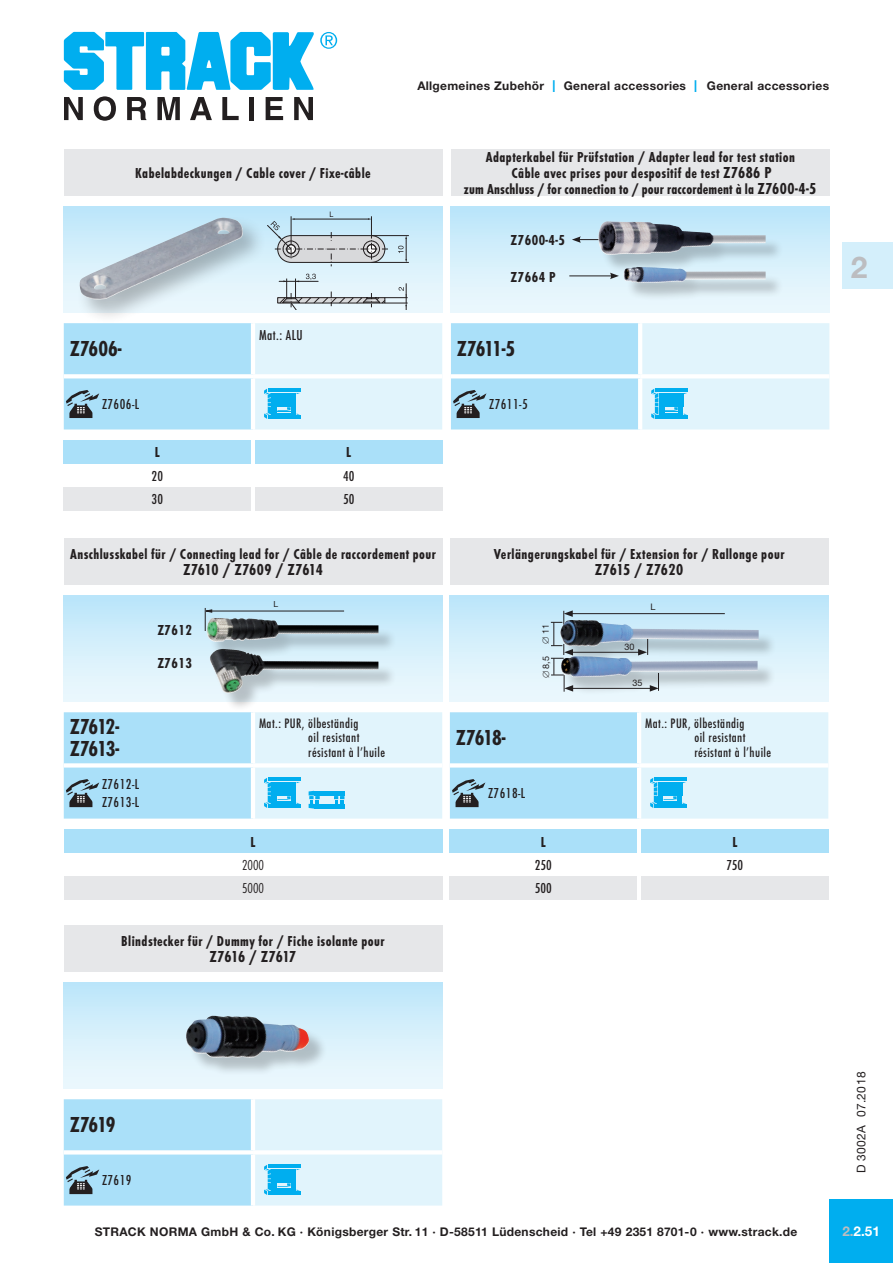
<style>
.page{position:relative;width:893px;height:1263px;background:#fff}
.page>*{position:absolute;margin:0;border:0;box-sizing:border-box;transform-origin:0 0}
.t1{font:700 30px "Helvetica Neue LT Std";color:#bcbdc0}
.t2{font:22.5px "Futura T Bol Con";letter-spacing:-.05em;color:#231f20}
.t3{font:16.5px "Futura T Bol Con";letter-spacing:-.015em;color:#231f20}
.t4{font:16.5px "Futura T Bol Con";letter-spacing:.005em;color:#231f20}
.t5{font:15px/15.8px "Futura T Bol Con";letter-spacing:.03em;color:#231f20;text-align:center}
.t6{font:15px "Futura T Bol Con";letter-spacing:.01em;color:#231f20}
.Grndschr__10_12_FutL{font:15px "Futura T Med Con";letter-spacing:.03em;color:#231f20}
.áTabFu__10_12_FutLig{font:15px "Futura T Med Con";color:#231f20}
.t7{font:15px "Futura T Lig Con";color:#231f20}
.áTabFu__10_12_FutLig-2{font:14.25px/14.2px "Futura T Med Con";letter-spacing:.03em;color:#231f20}
.t8{font:700 13.5px "Helvetica Neue LT Std";color:#fff}
.t9{font:700 12px "Helvetica Neue LT Std";letter-spacing:.025em;color:#231f20}
.t10{font:12px "Helvetica Neue LT Std";letter-spacing:.03em;color:#231f20}
.t11{font:9px "Helvetica Neue LT Std";color:#231f20}
.t12{font:8.4px "Helvetica Neue LT Std";color:#231f20}
.s1{font-weight:400;font-size:16.5px;color:#00aeef}
.s2{font-size:16.5px}
.s3{color:#bcbdc0}
</style>
<div class="page">
<svg style="left:64px;top:97px;width:19px;height:23px"></svg>
<svg style="left:94px;top:96px;width:22px;height:25px"></svg>
<svg style="left:127px;top:97px;width:19px;height:23px"></svg>
<svg style="left:157px;top:97px;width:23px;height:23px"></svg>
<svg style="left:190px;top:97px;width:22px;height:23px"></svg>
<svg style="left:222px;top:97px;width:17px;height:23px"></svg>
<div style="left:249px;top:97px;width:5px;height:23px;background:#231f20"></div>
<svg style="left:266px;top:97px;width:17px;height:23px"></svg>
<svg style="left:294px;top:97px;width:19px;height:23px"></svg>
<svg style="left:64px;top:32px;width:273px;height:58px"></svg>
<div style="left:842px;top:242px;width:51px;height:47px;background:#d4effb"></div>
<div style="left:829px;top:1199px;width:64px;height:64px;background:#00aeef"></div>
<div style="left:64px;top:206px;width:378px;height:107px;background:linear-gradient(to bottom,#bde6f9,#f0f9fd)"></div>
<div style="left:64px;top:440px;width:187px;height:23px;background:#aae0f9"></div>
<div style="left:64px;top:487px;width:187px;height:23px;background:#e6e7e9"></div>
<hr style="left:371px;top:235px;width:38px;height:1px;background:#231f20">
<hr style="left:371px;top:262px;width:38px;height:1px;background:#231f20">
<svg style="left:277px;top:274px;width:131px;height:36px;background:#cdd9df"></svg>
<svg style="left:398px;top:236px;width:9px;height:26px"></svg>
<svg style="left:267px;top:212px;width:121px;height:54px;background:#bbcdd7"></svg>
<div style="left:255px;top:440px;width:187px;height:23px;background:#aae0f9"></div>
<div style="left:255px;top:487px;width:187px;height:23px;background:#e6e7e9"></div>
<div style="left:64px;top:149px;width:378px;height:47px;background:#e6e7e9"></div>
<svg style="left:64px;top:323px;width:378px;height:106px;background:#c1e7f8"></svg>
<div style="left:76px;top:214px;width:191px;height:110px;background:#231f20;opacity:.3"></div>
<img style="left:77px;top:218px;width:167px;height:82px">
<div style="left:451px;top:206px;width:378px;height:107px;background:linear-gradient(to bottom,#bae5f9,#eff9fd)"></div>
<svg style="left:572px;top:236px;width:26px;height:7px"></svg>
<hr style="left:569px;top:276px;width:43px;height:1px;background:#231f20">
<div style="left:451px;top:149px;width:378px;height:47px;background:#e6e7e9"></div>
<svg style="left:451px;top:323px;width:378px;height:106px;background:#c2e7f8"></svg>
<div style="left:601px;top:224px;width:183px;height:77px;background:#231f20;opacity:.25"></div>
<img style="left:598px;top:221px;width:9px;height:28px">
<div style="left:64px;top:982px;width:378px;height:107px;background:linear-gradient(to bottom,#bde6fa,#f0f9fd)"></div>
<div style="left:64px;top:925px;width:378px;height:47px;background:#e6e7e9"></div>
<svg style="left:64px;top:1099px;width:378px;height:106px;background:#c2e7f8"></svg>
<div style="left:189px;top:1018px;width:138px;height:58px;background:#231f20;opacity:.25"></div>
<img style="left:186px;top:1016px;width:124px;height:42px">
<div style="left:64px;top:595px;width:378px;height:107px;background:linear-gradient(to bottom,#bae5f9,#eff9fd)"></div>
<div style="left:64px;top:538px;width:378px;height:47px;background:#e6e7e9"></div>
<hr style="left:206px;top:611px;width:138px;height:1px;background:#231f20">
<svg style="left:205px;top:608px;width:7px;height:22px"></svg>
<div style="left:64px;top:829px;width:378px;height:24px;background:#aae0f9"></div>
<div style="left:64px;top:876px;width:378px;height:23px;background:#e6e7e9"></div>
<svg style="left:64px;top:712px;width:378px;height:107px;background:#bfe7f8"></svg>
<div style="left:209px;top:620px;width:188px;height:40px;background:#231f20;opacity:.25"></div>
<img style="left:206px;top:618px;width:172px;height:24px">
<div style="left:213px;top:651px;width:184px;height:60px;background:#231f20;opacity:.25"></div>
<img style="left:210px;top:649px;width:168px;height:46px">
<div style="left:450px;top:595px;width:378px;height:107px;background:linear-gradient(to bottom,#bde6f9,#f0fafd)"></div>
<div style="left:450px;top:538px;width:378px;height:47px;background:#e6e7e9"></div>
<hr style="left:570px;top:613px;width:155px;height:1px;background:#231f20">
<svg style="left:551px;top:610px;width:22px;height:82px"></svg>
<div style="left:450px;top:829px;width:187px;height:24px;background:#aae0f9"></div>
<div style="left:450px;top:876px;width:187px;height:23px;background:#e6e7e9"></div>
<div style="left:641px;top:829px;width:187px;height:24px;background:#aae0f9"></div>
<div style="left:641px;top:876px;width:187px;height:23px;background:#e6e7e9"></div>
<svg style="left:450px;top:712px;width:378px;height:107px;background:#c2e7f8"></svg>
<div style="left:563px;top:659px;width:213px;height:37px;background:#231f20;opacity:.25"></div>
<img style="left:561px;top:656px;width:25px;height:21px">
<div style="left:563px;top:622px;width:214px;height:43px;background:#231f20;opacity:.25"></div>
<img style="left:560px;top:620px;width:18px;height:26px">
<p class="t9" style="left:417px;top:78px;width:413px">Allgemeines Zubehör <span class="s1">I</span> General accessories <span class="s1">I</span> General accessories</p>
<p class="t5" style="left:135px;top:165px;width:237px">Kabelabdeckungen / Cable cover / Fixe-câble</p>
<p class="t2" style="left:70px;top:335px;width:53px">Z7606-</p>
<p class="áTabFu__10_12_FutLig" style="left:259px;top:327px;width:45px">Mat.: ALU</p>
<p class="Grndschr__10_12_FutL" style="left:102px;top:396px;width:39px">Z7606-L</p>
<p class="t5" style="left:155px;top:445px;width:6px">L</p>
<p class="áTabFu__10_12_FutLig" style="left:152px;top:468px;width:13px">20</p>
<p class="áTabFu__10_12_FutLig" style="left:152px;top:491px;width:13px">30</p>
<p class="t5" style="left:346px;top:445px;width:6px">L</p>
<p class="áTabFu__10_12_FutLig" style="left:343px;top:468px;width:13px">40</p>
<p class="áTabFu__10_12_FutLig" style="left:343px;top:491px;width:13px">50</p>
<p class="t5" style="left:70px;top:546px;width:367px">Anschlusskabel für / Connecting lead for / Câble de raccordement pour</p>
<p class="t3" style="left:183px;top:560px;width:141px">Z7610 / Z7609 / Z7614</p>
<p class="t12" style="left:274px;top:599px;width:6px">L</p>
<p class="t5" style="left:157px;top:622px;width:36px">Z7612</p>
<p class="t5" style="left:157px;top:655px;width:36px">Z7613</p>
<p class="t2" style="left:70px;top:713px;width:51px">Z7612-</p>
<p class="t2" style="left:70px;top:736px;width:51px">Z7613-</p>
<p class="Grndschr__10_12_FutL" style="left:102px;top:776px;width:39px">Z7612-L</p>
<p class="Grndschr__10_12_FutL" style="left:102px;top:794px;width:39px">Z7613-L</p>
<p class="áTabFu__10_12_FutLig-2" style="left:259px;top:717px;width:101px">Mat.: PUR, ölbeständig</p>
<p class="áTabFu__10_12_FutLig-2" style="left:308px;top:731px;width:78px">oil resistant résistant à l’huile</p>
<p class="t5" style="left:251px;top:834px;width:6px">L</p>
<p class="t7" style="left:242px;top:857px;width:23px">2000</p>
<p class="t7" style="left:242px;top:880px;width:23px">5000</p>
<p class="t5" style="left:121px;top:933px;width:265px">Blindstecker für / Dummy for / Fiche isolante pour</p>
<p class="t3" style="left:210px;top:947px;width:88px">Z7616 / Z7617</p>
<p class="t5" style="left:486px;top:149px;width:311px">Adapterkabel für Prüfstation / Adapter lead for test station<br>Câble avec prises pour despositif de test <span class="s2">Z7686 P</span></p>
<p class="t6" style="left:464px;top:180px;width:354px">zum Anschluss / for connection to / pour raccordement à la <span class="s2">Z7600-4-5</span></p>
<p class="t5" style="left:510px;top:232px;width:56px">Z7600-4-5</p>
<p class="t5" style="left:510px;top:269px;width:47px">Z7664 P</p>
<p class="t2" style="left:457px;top:335px;width:60px">Z7611-5</p>
<p class="Grndschr__10_12_FutL" style="left:489px;top:396px;width:40px">Z7611-5</p>
<p class="t5" style="left:494px;top:546px;width:292px">Verlängerungskabel für / Extension for / Rallonge pour</p>
<p class="t4" style="left:595px;top:560px;width:90px">Z7615 / Z7620</p>
<p class="t11" style="left:651px;top:602px;width:7px">L</p>
<p class="t11" style="left:540px;top:643px;width:21px;rotate:-90deg">∅ 11</p>
<p class="t11" style="left:540px;top:678px;width:24px;rotate:-90deg">∅ 8,5</p>
<p class="t11" style="left:624px;top:641px;width:12px">30</p>
<p class="t11" style="left:632px;top:677px;width:12px">35</p>
<p class="t2" style="left:456px;top:724px;width:51px">Z7618-</p>
<p class="Grndschr__10_12_FutL" style="left:488px;top:785px;width:39px">Z7618-L</p>
<p class="t5" style="left:541px;top:834px;width:6px">L</p>
<p class="áTabFu__10_12_FutLig" style="left:535px;top:857px;width:19px">250</p>
<p class="áTabFu__10_12_FutLig" style="left:535px;top:880px;width:19px">500</p>
<p class="áTabFu__10_12_FutLig-2" style="left:645px;top:717px;width:101px">Mat.: PUR, ölbeständig</p>
<p class="áTabFu__10_12_FutLig-2" style="left:694px;top:731px;width:78px">oil resistant résistant à l’huile</p>
<p class="t5" style="left:732px;top:834px;width:6px">L</p>
<p class="áTabFu__10_12_FutLig" style="left:726px;top:857px;width:18px">750</p>
<h1 class="t1" style="left:851px;top:249px;width:18px">2</h1>
<p class="t2" style="left:70px;top:1111px;width:47px">Z7619</p>
<p class="Grndschr__10_12_FutL" style="left:102px;top:1172px;width:31px">Z7619</p>
<p class="t10" style="left:854px;top:1173px;width:103px;rotate:-90deg">D 3002A 07.2018</p>
<p class="t9" style="left:95px;top:1224px;width:704px">STRACK NORMA GmbH &amp; Co. KG · Königsberger Str. 11 · D-58511 Lüdenscheid · Tel +49 2351 8701-0 · www.strack.de</p>
<p class="t8" style="left:842px;top:1222px;width:39px"><span class="s3">2.</span>2.51</p>
</div>
